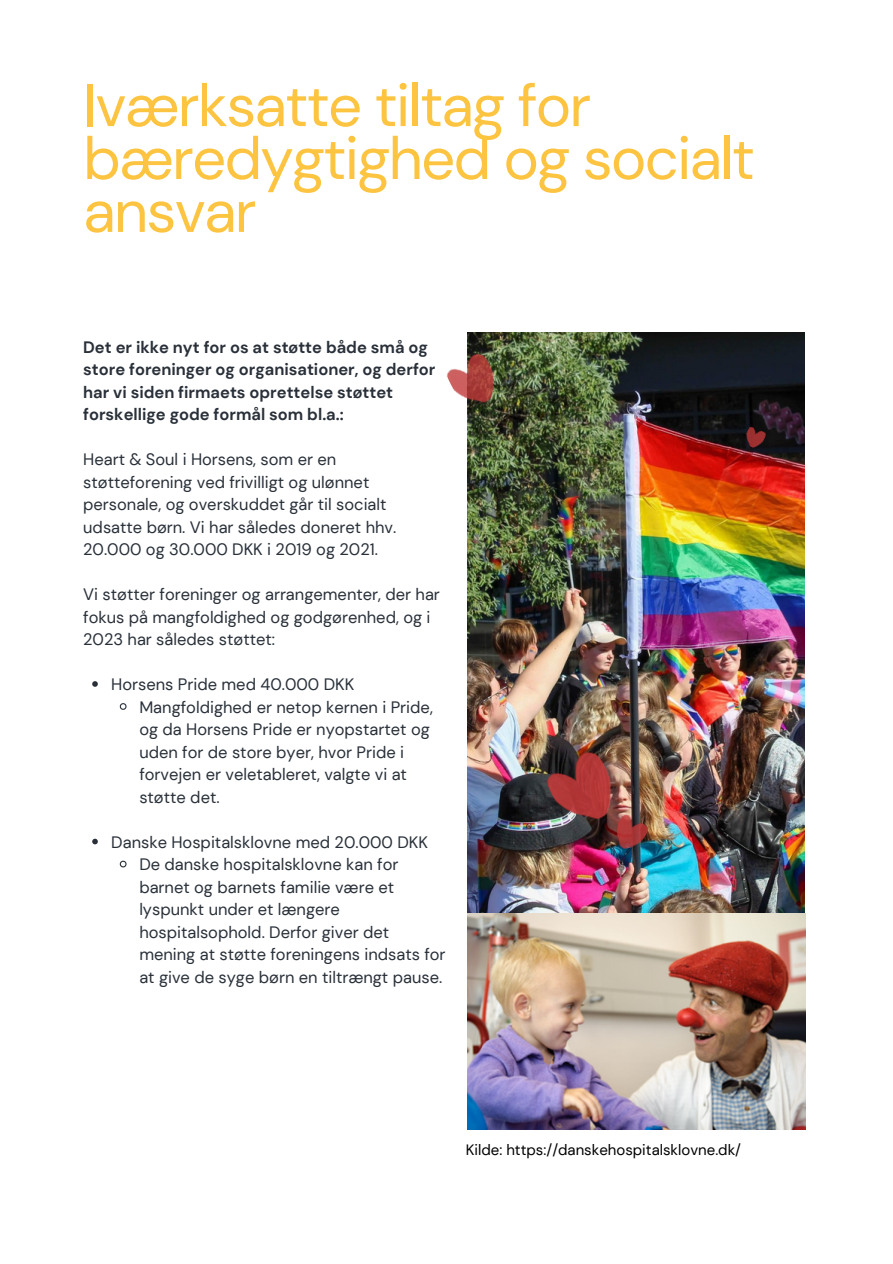
<style>
.page{position:relative;width:893px;height:1264px;background:#fff}
.page>*{position:absolute;margin:0;border:0;box-sizing:border-box;transform-origin:0 0}
.t1{font:60px/52.8px "DM Sans";letter-spacing:-.03em;color:#fcc440}
.t2{font:16.5px/22.5px "DM Sans";color:#293039}
.t3{font:700 16.5px/22.5px "DM Sans";color:#293039}
.t4{font:15px "DM Sans";color:#000}
</style>
<div class="page">
<img style="left:467px;top:333px;width:338px;height:796px">
<img style="left:542px;top:746px;width:85px;height:87px">
<img style="left:606px;top:811px;width:44px;height:45px">
<img style="left:446px;top:350px;width:59px;height:63px">
<img style="left:741px;top:425px;width:26px;height:27px">
<svg style="left:92px;top:681px;width:6px;height:5px"></svg>
<svg style="left:119px;top:703px;width:8px;height:7px"></svg>
<svg style="left:92px;top:838px;width:6px;height:6px"></svg>
<svg style="left:119px;top:860px;width:8px;height:8px"></svg>
<h1 class="t1" style="left:83px;top:79px;width:673px">Iværksatte tiltag for bæredygtighed og socialt ansvar</h1>
<p class="t3" style="left:83px;top:335px;width:354px">Det er ikke nyt for os at støtte både små og store foreninger og organisationer, og derfor har vi siden firmaets oprettelse støttet forskellige gode formål som bl.a.:</p>
<p class="t2" style="left:83px;top:448px;width:314px">Heart &amp; Soul i Horsens, som er en støtteforening ved frivilligt og ulønnet personale, og overskuddet går til socialt udsatte børn. Vi har således doneret hhv.<br>20.000 og 30.000 DKK i 2019 og 2021.</p>
<p class="t2" style="left:83px;top:583px;width:358px">Vi støtter foreninger og arrangementer, der har fokus på mangfoldighed og godgørenhed, og i<br>2023 har således støttet:</p>
<p class="t2" style="left:139px;top:673px;width:295px;text-indent:-28px">Horsens Pride med 40.000 DKK<br>Mangfoldighed er netop kernen i Pride, og da Horsens Pride er nyopstartet og uden for de store byer, hvor Pride i forvejen er veletableret, valgte vi at støtte det.</p>
<p class="t2" style="left:139px;top:830px;width:308px;text-indent:-28px">Danske Hospitalsklovne med 20.000 DKK De danske hospitalsklovne kan for barnet og barnets familie være et lyspunkt under et længere hospitalsophold. Derfor giver det mening at støtte foreningens indsats for at give de syge børn en tiltrængt pause.</p>
<p class="t4" style="left:466px;top:1140px;width:277px">Kilde: https://danskehospitalsklovne.dk/</p>
</div>
